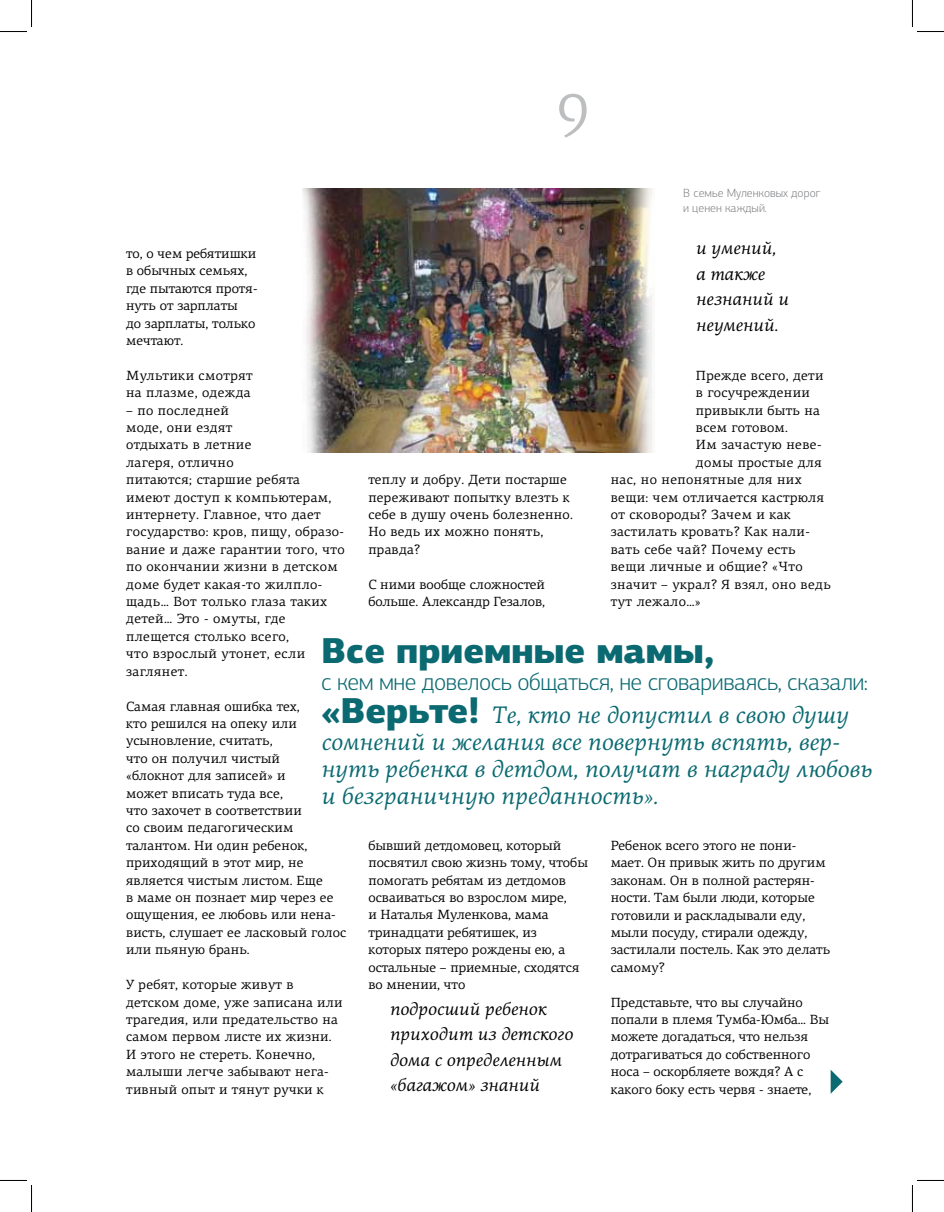
<style>
.page{position:relative;width:944px;height:1212px;background:#fff}
.page>*{position:absolute;margin:0;border:0;box-sizing:border-box;transform-origin:0 0}
.t1{font:60px "PF Centro Serif Pro";color:#bcbec0}
.t2{font:900 36px "PF Centro Sans Pro";color:#0b6a71}
.t3{font:italic 24px/27px "PF Centro Serif Pro";color:#0b6a71}
.t4{font:300 24px "PF Centro Sans Pro";letter-spacing:-.02em;color:#0b6a71}
.t5{font:italic 18px/25.5px "PF Centro Serif Pro";color:#000}
.t6{font:13.35px/17.4px "PF Centro Serif Pro";letter-spacing:.01em;color:#000}
.t7{font:13.35px/17.4px "PF Centro Serif Pro";letter-spacing:.03em;color:#000}
.t8{font:300 12px/14.4px "PF Centro Sans Pro";color:#808285}
.s1{font-family:"PF Centro Sans Pro";font-weight:900;font-style:normal;font-size:36px}
</style>
<div class="page">
<img style="left:303px;top:188px;width:349px;height:264px">
<svg style="left:830px;top:1069px;width:12px;height:24px"></svg>
<svg style="left:0;top:0;width:32px;height:32px"></svg>
<svg style="left:0;top:1179px;width:32px;height:32px"></svg>
<svg style="left:911px;top:0;width:32px;height:32px"></svg>
<svg style="left:911px;top:1179px;width:32px;height:32px"></svg>
<h1 class="t1" style="left:555px;top:80px;width:35px">9</h1>
<p class="t8" style="left:683px;top:186px;width:139px">В семье Муленковых дорог и ценен каждый.</p>
<h3 class="t5" style="left:695px;top:235px;width:94px">и умений, а также незнаний и неумений.</h3>
<p class="t6" style="left:695px;top:366px;width:129px">Прежде всего, дети</p>
<p class="t6" style="left:695px;top:384px;width:115px">в госучреждении</p>
<p class="t6" style="left:695px;top:401px;width:125px">привыкли быть на</p>
<p class="t6" style="left:695px;top:418px;width:93px">всем готовом.</p>
<p class="t7" style="left:695px;top:436px;width:127px">Им зачастую неве-</p>
<p class="t7" style="left:695px;top:453px;width:127px">домы простые для</p>
<p class="t7" style="left:610px;top:471px;width:192px">нас, но непонятные для них</p>
<p class="t7" style="left:610px;top:488px;width:215px">вещи: чем отличается кастрюля</p>
<p class="t7" style="left:610px;top:505px;width:181px">от сковороды? Зачем и как</p>
<p class="t7" style="left:610px;top:523px;width:201px">застилать кровать? Как нали-</p>
<p class="t7" style="left:610px;top:540px;width:186px">вать себе чай? Почему есть</p>
<p class="t7" style="left:610px;top:558px;width:193px">вещи личные и общие? «Что</p>
<p class="t7" style="left:610px;top:575px;width:222px">значит – украл? Я взял, оно ведь</p>
<p class="t7" style="left:610px;top:592px;width:92px">тут лежало…»</p>
<p class="t6" style="left:126px;top:244px;width:133px">то, о чем ребятишки в обычных семьях, где пытаются протя&shy;нуть от зарплаты<br>до зарплаты, только мечтают.</p>
<p class="t7" style="left:126px;top:366px;width:128px">Мультики смотрят на плазме, одежда</p>
<p class="t7" style="left:126px;top:401px;width:220px">– по последней<br>моде, они ездят<br>отдыхать в летние<br>лагеря, отлично<br>питаются; старшие ребята имеют доступ к компьютерам, интернету. Главное, что дает государство: кров, пищу, образо&shy;вание и даже гарантии того, что по окончании жизни в детском доме будет какая-то жилпло&shy;щадь… Вот только глаза таких детей… Это - омуты, где плещется столько всего,<br>что взрослый утонет, если заглянет.</p>
<p class="t6" style="left:126px;top:697px;width:222px">Самая главная ошибка тех,<br>кто решился на опеку или усыновление, считать,<br>что он получил чистый<br>«блокнот для записей» и<br>может вписать туда все,<br>что захочет в соответствии<br>со своим педагогическим талантом. Ни один ребенок, приходящий в этот мир, не является чистым листом. Еще<br>в маме он познает мир через ее ощущения, ее любовь или нена&shy;висть, слушает ее ласковый голос или пьяную брань.</p>
<p class="t6" style="left:126px;top:975px;width:218px">У ребят, которые живут в детском доме, уже записана или трагедия, или предательство на самом первом листе их жизни.<br>И этого не стереть. Конечно, малыши легче забывают нега&shy;тивный опыт и тянут ручки к</p>
<p class="t6" style="left:368px;top:471px;width:206px">теплу и добру. Дети постарше переживают попытку влезть к себе в душу очень болезненно.<br>Но ведь их можно понять, правда?</p>
<p class="t6" style="left:368px;top:575px;width:178px">С ними вообще сложностей больше. Александр Гезалов,</p>
<h2 class="t2" style="left:321px;top:626px;width:395px">Все приемные мамы,</h2>
<h3 class="t4" style="left:321px;top:667px;width:548px">с кем мне довелось общаться, не сговариваясь, сказали:</h3>
<h3 class="t3" style="left:321px;top:700px;width:552px"><span class="s1">«Верьте!</span> Те, кто не допустил в свою душу сомнений и желания все повернуть вспять, вер&shy;нуть ребенка в детдом, получат в награду любовь и безграничную преданность».</h3>
<p class="t6" style="left:368px;top:836px;width:221px">бывший детдомовец, который посвятил свою жизнь тому, чтобы помогать ребятам из детдомов осваиваться во взрослом мире,<br>и Наталья Муленкова, мама тринадцати ребятишек, из которых пятеро рождены ею, а остальные – приемные, сходятся во мнении, что</p>
<h3 class="t5" style="left:389px;top:995px;width:185px">подросший ребенок приходит из детского дома с определенным «багажом» знаний</h3>
<p class="t6" style="left:610px;top:836px;width:221px">Ребенок всего этого не пони&shy;мает. Он привык жить по другим законам. Он в полной растерян&shy;ности. Там были люди, которые готовили и раскладывали еду, мыли посуду, стирали одежду, застилали постель. Как это делать самому?</p>
<p class="t6" style="left:610px;top:993px;width:220px">Представьте, что вы случайно попали в племя Тумба-Юмба… Вы можете догадаться, что нельзя дотрагиваться до собственного носа – оскорбляете вождя? А с какого боку есть червя - знаете,</p>
</div>
